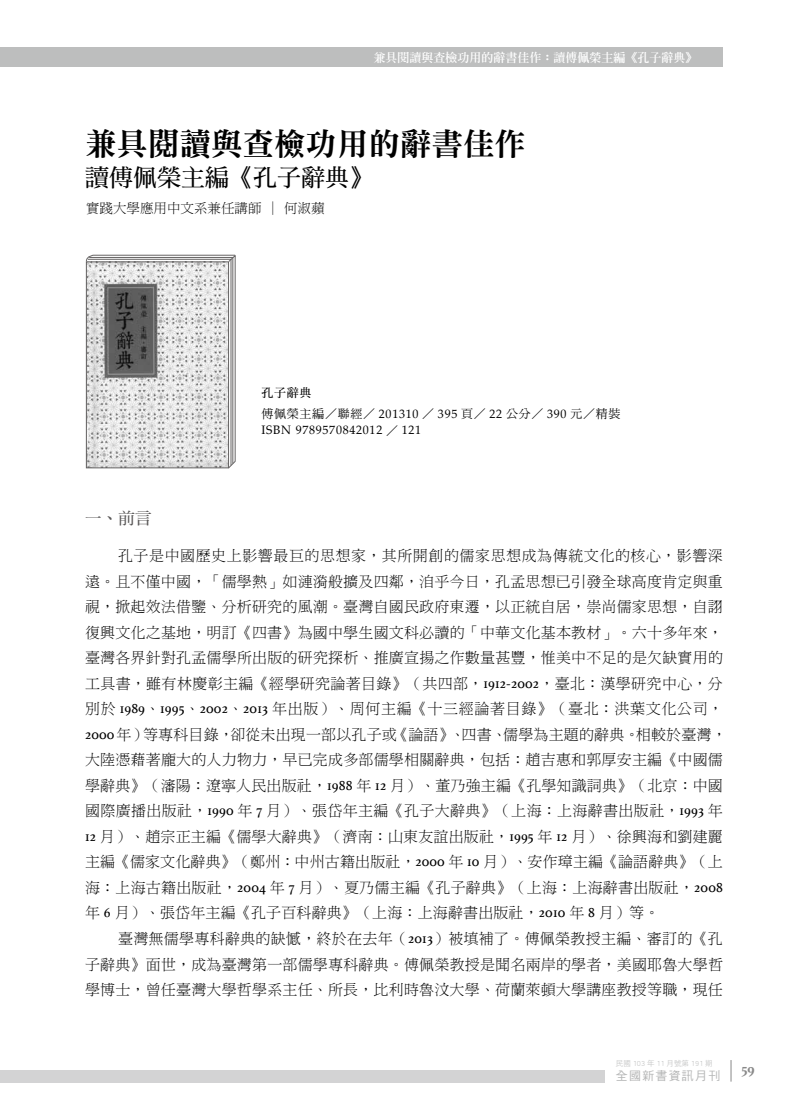
<style>
.page{position:relative;width:808px;height:1106px;background:#fff}
.page>*{position:absolute;margin:0;border:0;box-sizing:border-box;transform-origin:0 0}
.t1{font:31.5px "DF Ming Std W9";color:#000}
.t2{font:24px "DF Ming Std W7";color:#000}
.t3{font:16.5px "DF Ming Std W7";color:#595757}
.t4{font:15px/25.5px "DF Ming Std W3";letter-spacing:.015em;color:#000}
.t5{font:700 15px "Athelas";color:#898989}
.t6{font:13.5px "DF Ming Std W3";color:#000}
.t7{font:12px "DF Ming Std W5";letter-spacing:.06em;color:#000}
.t8{font:800 12px "AR Ming B5";color:#fff}
.t9{font:12px "Palatino";letter-spacing:.06em;color:#000}
.t10{font:12px "DF Hei Std W5";letter-spacing:.1em;color:#b5b6b6}
.t11{font:12px "DF Ming Std W7";color:#000}
.t12{font:7.5px "DF Hei Std W3";color:#b5b6b6}
.s1{font-family:"Palatino"}
.s2{font-family:"DF Ming Std W5"}
.s3{font-family:"Athelas";font-size:14.25px}
.s4{font-family:"Athelas";font-size:13.95px}
</style>
<div class="page">
<div style="left:0;top:48px;width:723px;height:19px;background:#bdbebe"></div>
<div style="left:0;top:1069px;width:605px;height:13px;background:#d3d3d4"></div>
<svg style="left:731px;top:1060px;width:1px;height:21px"></svg>
<svg style="left:86px;top:254px;width:150px;height:215px"></svg>
<img style="left:88px;top:263px;width:139px;height:203px">
<div style="left:86px;top:261px;width:143px;height:207px;border:1px solid #666464"></div>
<p class="t8" style="left:373px;top:52px;width:325px">兼具閱讀與查檢功用的辭書佳作：讀傅佩榮主編《孔子辭典》</p>
<h1 class="t1" style="left:85px;top:126px;width:442px">兼具閱讀與查檢功用的辭書佳作</h1>
<h2 class="t2" style="left:85px;top:164px;width:289px">讀傅佩榮主編《孔子辭典》</h2>
<p class="t6" style="left:86px;top:201px;width:240px">實踐大學應用中文系兼任講師 ｜ 何淑蘋</p>
<p class="t11" style="left:261px;top:386px;width:52px">孔子辭典</p>
<p class="t7" style="left:261px;top:407px;width:361px">傅佩榮主編／聯經／ <span class="s1">201310</span> ／ <span class="s1">395</span> 頁／ <span class="s1">22</span> 公分／ <span class="s1">390</span> 元／精裝</p>
<p class="t9" style="left:261px;top:420px;width:161px">ISBN 9789570842012 <span class="s2">／</span> 121</p>
<p class="t3" style="left:85px;top:509px;width:68px">一、前言</p>
<p class="t4" style="left:85px;top:543px;width:643px;text-indent:33px">孔子是中國歷史上影響最巨的思想家，其所開創的儒家思想成為傳統文化的核心，影響深遠。且不僅中國，「儒學熱」如漣漪般擴及四鄰，洎乎今日，孔孟思想已引發全球高度肯定與重視，掀起效法借鑒、分析研究的風潮。臺灣自國民政府東遷，以正統自居，崇尚儒家思想，自詡復興文化之基地，明訂《四書》為國中學生國文科必讀的「中華文化基本教材」。六十多年來，臺灣各界針對孔孟儒學所出版的研究探析、推廣宣揚之作數量甚豐，惟美中不足的是欠缺實用的工具書，雖有林慶彰主編《經學研究論著目錄》（共四部，<span class="s3">1912</span><span class="s4">-</span><span class="s3">2002</span>，臺北：漢學研究中心，分別於 <span class="s3">1989</span>、<span class="s3">1995</span>、<span class="s3">2002</span>、<span class="s3">2013</span> 年出版）、周何主編《十三經論著目錄》（臺北：洪葉文化公司，<span class="s3">2000</span>年）等專科目錄，卻從未出現一部以孔子或《論語》、四書、儒學為主題的辭典。相較於臺灣，大陸憑藉著龐大的人力物力，早已完成多部儒學相關辭典，包括：趙吉惠和郭厚安主編《中國儒學辭典》（瀋陽：遼寧人民出版社，<span class="s3">1988</span> 年 <span class="s3">12</span> 月）、董乃強主編《孔學知識詞典》（北京：中國國際廣播出版社，<span class="s3">1990</span> 年 <span class="s3">7</span> 月）、張岱年主編《孔子大辭典》（上海：上海辭書出版社，<span class="s3">1993</span> 年<span class="s3">12</span> 月）、趙宗正主編《儒學大辭典》（濟南：山東友誼出版社，<span class="s3">1995</span> 年 <span class="s3">12</span> 月）、徐興海和劉建麗主編《儒家文化辭典》（鄭州：中州古籍出版社，<span class="s3">2000</span> 年 <span class="s3">10</span> 月）、安作璋主編《論語辭典》（上海：上海古籍出版社，<span class="s3">2004</span> 年 <span class="s3">7</span> 月）、夏乃儒主編《孔子辭典》（上海：上海辭書出版社，<span class="s3">2008</span>年 <span class="s3">6</span> 月）、張岱年主編《孔子百科辭典》（上海：上海辭書出版社，<span class="s3">2010</span> 年 <span class="s3">8</span> 月）等。</p>
<p class="t4" style="left:85px;top:925px;width:639px;text-align:justify;text-indent:33px">臺灣無儒學專科辭典的缺憾，終於在去年（<span class="s3">2013</span>）被填補了。傅佩榮教授主編、審訂的《孔子辭典》面世，成為臺灣第一部儒學專科辭典。傅佩榮教授是聞名兩岸的學者，美國耶魯大學哲學博士，曾任臺灣大學哲學系主任、所長，比利時魯汶大學、荷蘭萊頓大學講座教授等職，現任</p>
<p class="t12" style="left:616px;top:1059px;width:98px">民國 103 年 11 月號第 191 期</p>
<p class="t10" style="left:616px;top:1069px;width:106px">全國新書資訊月刊</p>
<p class="t5" style="left:742px;top:1057px;width:15px">59</p>
</div>
